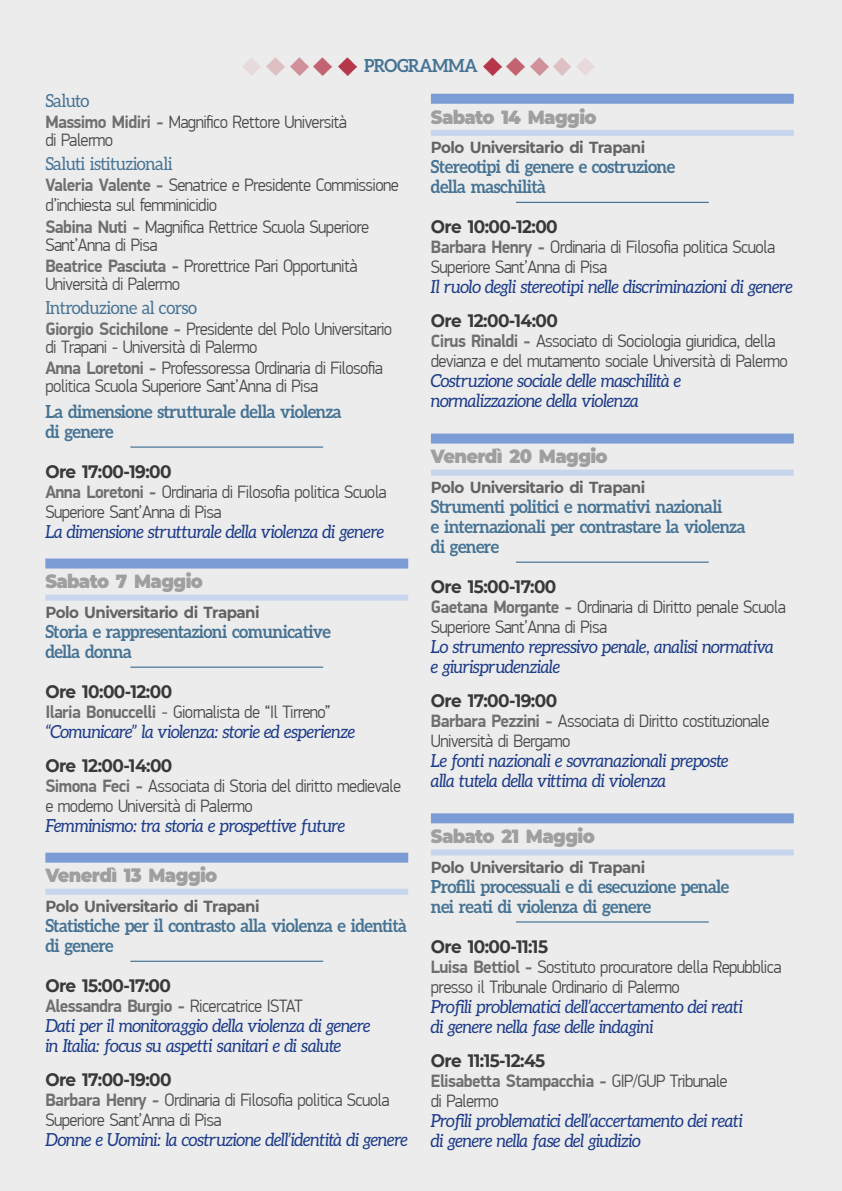
<style>
.page{position:relative;width:842px;height:1191px;background:#fff}
.page>*{position:absolute;margin:0;border:0;box-sizing:border-box;transform-origin:0 0}
.t1{font:900 19px "Montserrat";letter-spacing:-.035em;color:#9f9f9f;scale:.94 1}
.t2{font:300 18px/20px "PF Din Display Pro";letter-spacing:-.035em;color:#484848;scale:.94 1}
.t3{font:italic 18px/20px "Aleo";letter-spacing:-.035em;color:#1c3b89;scale:.94 1}
.t4{font:700 18px/20px "Aleo";letter-spacing:-.035em;color:#467394;scale:.94 1}
.t5{font:700 18px "Montserrat";letter-spacing:-.035em;color:#393939;scale:.94 1}
.t6{font:18px "Aleo";letter-spacing:-.035em;color:#467394;scale:.94 1}
.t7{font:700 18px "PF Din Display Pro";letter-spacing:-.035em;color:#6f6f6f;scale:.94 1}
.t8{font:700 16px "Montserrat";letter-spacing:-.035em;color:#636363;scale:.94 1}
.s1{font-weight:700;color:#6f6f6f}
.s2{font-weight:400;color:#6f6f6f}
.s3{font-weight:300;color:#484848}
</style>
<div class="page">
<div style="left:0;top:0;width:842px;height:1190px;background:#ececec"></div>
<hr style="left:130px;top:446px;width:193px;height:2px;background:#467394">
<div style="left:45px;top:558px;width:363px;height:10px;background:#7c9cd6"></div>
<div style="left:45px;top:594px;width:363px;height:6px;background:#c7d5ed"></div>
<hr style="left:130px;top:666px;width:193px;height:2px;background:#467394">
<div style="left:45px;top:852px;width:363px;height:10px;background:#7c9cd6"></div>
<div style="left:45px;top:888px;width:363px;height:6px;background:#c7d5ed"></div>
<hr style="left:130px;top:960px;width:193px;height:2px;background:#467394">
<div style="left:431px;top:94px;width:363px;height:10px;background:#7c9cd6"></div>
<div style="left:431px;top:130px;width:363px;height:6px;background:#c7d5ed"></div>
<hr style="left:516px;top:202px;width:193px;height:1px;background:#467394">
<div style="left:431px;top:433px;width:363px;height:10px;background:#7c9cd6"></div>
<div style="left:431px;top:469px;width:363px;height:6px;background:#c7d5ed"></div>
<hr style="left:516px;top:561px;width:193px;height:2px;background:#467394">
<div style="left:431px;top:813px;width:363px;height:10px;background:#7c9cd6"></div>
<div style="left:431px;top:849px;width:363px;height:6px;background:#c7d5ed"></div>
<hr style="left:516px;top:921px;width:193px;height:1px;background:#467394">
<img style="left:483px;top:57px;width:18px;height:18px">
<img style="left:507px;top:57px;width:17px;height:18px">
<img style="left:531px;top:57px;width:18px;height:18px">
<img style="left:553px;top:57px;width:18px;height:18px">
<img style="left:338px;top:57px;width:18px;height:18px">
<img style="left:314px;top:57px;width:18px;height:18px">
<img style="left:290px;top:57px;width:18px;height:18px">
<img style="left:266px;top:57px;width:18px;height:18px">
<p class="t4" style="left:364px;top:56px;width:122px">PROGRAMMA</p>
<p class="t6" style="left:45px;top:91px;width:48px">Saluto</p>
<p class="t2" style="left:45px;top:113px;width:322px;line-height:18px"><span class="s1">Massimo Midiri -</span> Magnifico Rettore Università di Palermo</p>
<p class="t6" style="left:45px;top:154px;width:137px">Saluti istituzionali</p>
<p class="t2" style="left:45px;top:175px;width:378px;line-height:20.6px"><span class="s1">Valeria Valente -</span> Senatrice e Presidente Commissione d’inchiesta sul femminicidio<br><span class="s1">Sabina Nuti -</span> Magnifica Rettrice Scuola Superiore</p>
<p class="t2" style="left:45px;top:234px;width:334px;line-height:21.2px">Sant’Anna di Pisa<br><span class="s1">Beatrice Pasciuta -</span> Prorettrice Pari Opportunità</p>
<p class="t2" style="left:45px;top:274px;width:145px">Università di Palermo</p>
<p class="t6" style="left:45px;top:297px;width:163px">Introduzione al corso</p>
<p class="t2" style="left:45px;top:320px;width:371px;line-height:18px"><span class="s1">Giorgio Scichilone -</span> Presidente del Polo Universitario di Trapani - Università di Palermo</p>
<p class="t2" style="left:45px;top:359px;width:361px;line-height:18px"><span class="s1">Anna Loretoni -</span> Professoressa Ordinaria di Filosofia politica Scuola Superiore Sant’Anna di Pisa</p>
<p class="t4" style="left:45px;top:401px;width:317px">La dimensione strutturale della violenza di genere</p>
<p class="t5" style="left:45px;top:458px;width:136px">Ore 17:00-19:00</p>
<p class="t2" style="left:45px;top:482px;width:365px"><span class="s1">Anna Loretoni -</span> Ordinaria di Filosofia politica Scuola<br>Superiore Sant’Anna di Pisa</p>
<p class="t3" style="left:45px;top:521px;width:362px">La dimensione strutturale della violenza di genere</p>
<p class="t1" style="left:45px;top:567px;width:169px">Sabato 7 Maggio</p>
<p class="t8" style="left:45px;top:601px;width:229px">Polo Universitario di Trapani</p>
<p class="t4" style="left:45px;top:621px;width:305px">Storia e rappresentazioni comunicative della donna</p>
<p class="t5" style="left:45px;top:678px;width:136px">Ore 10:00-12:00</p>
<p class="t2" style="left:45px;top:702px;width:305px"><span class="s1">Ilaria Bonuccelli</span> <span class="s2">-</span> Giornalista de “Il Tirreno”</p>
<p class="t3" style="left:45px;top:721px;width:331px">“Comunicare” la violenza: storie ed esperienze</p>
<p class="t5" style="left:45px;top:752px;width:137px">Ore 12:00-14:00</p>
<p class="t2" style="left:45px;top:776px;width:380px"><span class="s1">Simona Feci -</span> Associata di Storia del diritto medievale e moderno Università di Palermo</p>
<p class="t3" style="left:45px;top:815px;width:320px">Femminismo: tra storia e prospettive future</p>
<p class="t1" style="left:45px;top:861px;width:185px">Venerdì 13 Maggio</p>
<p class="t8" style="left:45px;top:895px;width:229px">Polo Universitario di Trapani</p>
<p class="t4" style="left:45px;top:915px;width:386px">Statistiche per il contrasto alla violenza e identità di genere</p>
<p class="t5" style="left:45px;top:972px;width:135px">Ore 15:00-17:00</p>
<p class="t7" style="left:45px;top:995px;width:275px">Alessandra Burgio - <span class="s3">Ricercatrice ISTAT</span></p>
<p class="t3" style="left:45px;top:1015px;width:348px">Dati per il monitoraggio della violenza di genere in Italia: focus su aspetti sanitari e di salute</p>
<p class="t5" style="left:45px;top:1066px;width:136px">Ore 17:00-19:00</p>
<p class="t2" style="left:45px;top:1090px;width:368px"><span class="s1">Barbara Henry -</span> Ordinaria di Filosofia politica Scuola<br>Superiore Sant’Anna di Pisa</p>
<p class="t3" style="left:45px;top:1129px;width:387px">Donne e Uomini: la costruzione dell’identità di genere</p>
<p class="t1" style="left:431px;top:103px;width:178px">Sabato 14 Maggio</p>
<p class="t8" style="left:431px;top:136px;width:229px">Polo Universitario di Trapani</p>
<p class="t4" style="left:431px;top:156px;width:261px">Stereotipi di genere e costruzione della maschilità</p>
<p class="t5" style="left:431px;top:214px;width:136px">Ore 10:00-12:00</p>
<p class="t2" style="left:431px;top:237px;width:368px"><span class="s1">Barbara Henry -</span> Ordinaria di Filosofia politica Scuola<br>Superiore Sant’Anna di Pisa</p>
<p class="t3" style="left:431px;top:277px;width:386px">Il ruolo degli stereotipi nelle discriminazioni di genere</p>
<p class="t5" style="left:431px;top:308px;width:137px">Ore 12:00-14:00</p>
<p class="t2" style="left:431px;top:331px;width:381px"><span class="s1">Cirus Rinaldi -</span> Associato di Sociologia giuridica, della devianza e del mutamento sociale Università di Palermo</p>
<p class="t3" style="left:431px;top:371px;width:268px">Costruzione sociale delle maschilità e normalizzazione della violenza</p>
<p class="t1" style="left:431px;top:442px;width:190px">Venerdì 20 Maggio</p>
<p class="t8" style="left:431px;top:476px;width:229px">Polo Universitario di Trapani</p>
<p class="t4" style="left:431px;top:496px;width:336px">Strumenti politici e normativi nazionali<br>e internazionali per contrastare la violenza di genere</p>
<p class="t5" style="left:431px;top:573px;width:135px">Ore 15:00-17:00</p>
<p class="t2" style="left:431px;top:597px;width:379px"><span class="s1">Gaetana Morgante -</span> Ordinaria di Diritto penale Scuola<br>Superiore Sant’Anna di Pisa</p>
<p class="t3" style="left:431px;top:636px;width:366px">Lo strumento repressivo penale, analisi normativa e giurisprudenziale</p>
<p class="t5" style="left:431px;top:687px;width:136px">Ore 17:00-19:00</p>
<p class="t2" style="left:431px;top:711px;width:362px"><span class="s1">Barbara Pezzini -</span> Associata di Diritto costituzionale<br>Università di Bergamo</p>
<p class="t3" style="left:431px;top:750px;width:318px">Le fonti nazionali e sovranazionali preposte alla tutela della vittima di violenza</p>
<p class="t1" style="left:431px;top:822px;width:176px">Sabato 21 Maggio</p>
<p class="t8" style="left:431px;top:855px;width:229px">Polo Universitario di Trapani</p>
<p class="t4" style="left:431px;top:876px;width:319px">Profili processuali e di esecuzione penale nei reati di violenza di genere</p>
<p class="t5" style="left:431px;top:933px;width:126px">Ore 10:00-11:15</p>
<p class="t2" style="left:431px;top:957px;width:374px"><span class="s1">Luisa Bettiol -</span> Sostituto procuratore della Repubblica presso il Tribunale Ordinario di Palermo</p>
<p class="t3" style="left:431px;top:996px;width:334px">Profili problematici dell’accertamento dei reati di genere nella fase delle indagini</p>
<p class="t5" style="left:431px;top:1047px;width:123px">Ore 11:15-12:45</p>
<p class="t2" style="left:431px;top:1071px;width:317px"><span class="s1">Elisabetta Stampacchia -</span> GIP/GUP Tribunale di Palermo</p>
<p class="t3" style="left:431px;top:1110px;width:334px">Profili problematici dell’accertamento dei reati di genere nella fase del giudizio</p>
</div>
